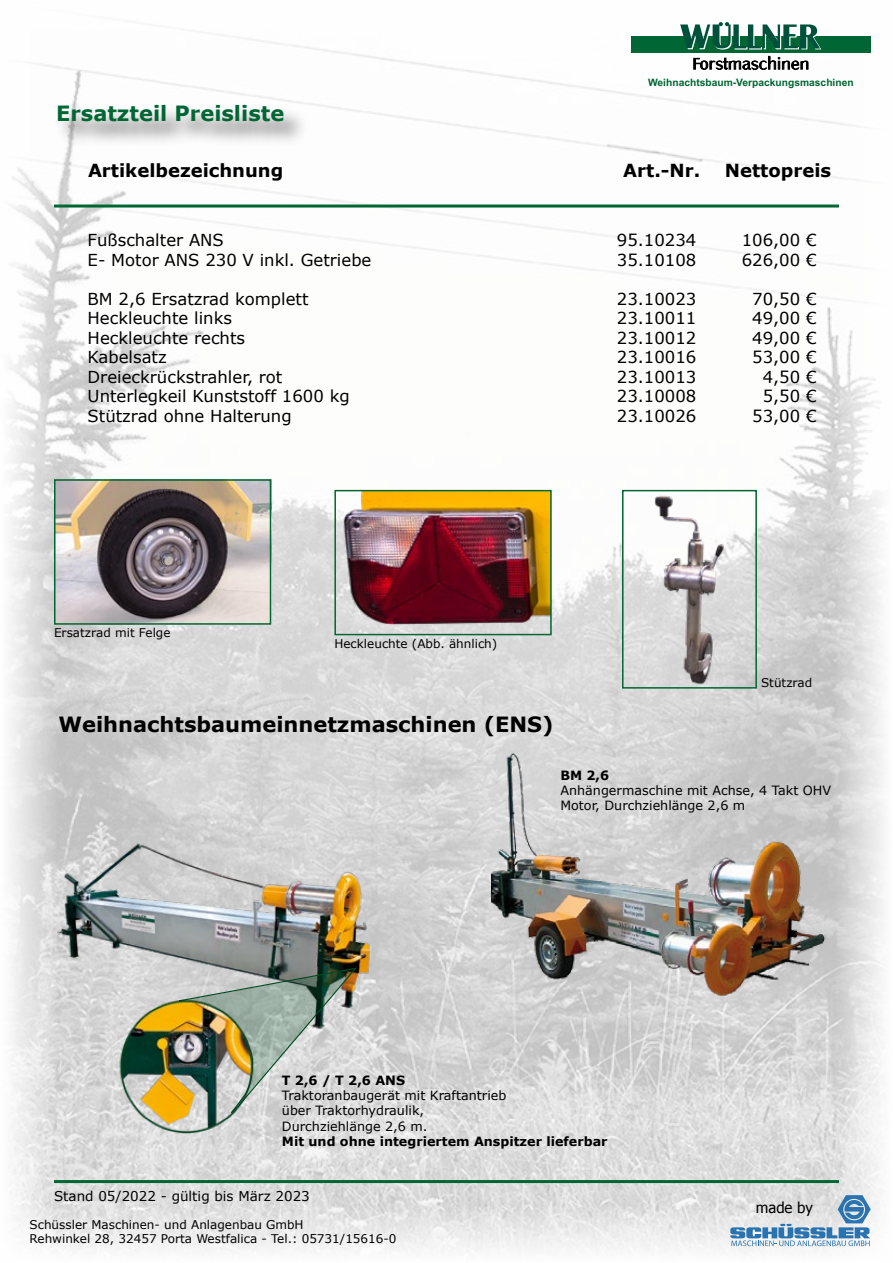
<style>
.page{position:relative;width:893px;height:1263px;background:#fff}
.page>*{position:absolute;margin:0;border:0;box-sizing:border-box;transform-origin:0 0}
.t1{font:700 21px "Verdana";color:#000}
.t2{font:700 21px "Verdana";color:#063}
.t3{font:700 18px "Verdana";color:#000}
.t4{font:16.5px/19.5px "Verdana";color:#000}
.t5{font:15px "Tahoma";color:#000}
.t6{font:13.5px "Verdana";color:#000}
.t7{font:12.75px/15.3px "Verdana";color:#000}
.t8{font:700 12.75px "Verdana";color:#000}
.t9{font:12px/14.4px "Verdana";color:#000}
.t10{font:700 10.2px "Arial";color:#063}
</style>
<div class="page">
<img style="left:58px;top:59px;width:776px;height:1145px">
<svg style="left:10px;top:63px;width:48px;height:1141px"></svg>
<svg style="left:834px;top:122px;width:50px;height:1082px"></svg>
<svg style="left:15px;top:1204px;width:864px;height:49px;fill:#ececec"></svg>
<div style="left:631px;top:37px;width:240px;height:16px;background:#063"></div>
<svg style="left:680px;top:22px;width:141px;height:28px"></svg>
<svg style="left:693px;top:56px;width:116px;height:19px"></svg>
<svg style="left:730px;top:1195px;width:141px;height:51px;background:#b1c6d7"></svg>
<hr style="left:54px;top:205px;width:785px;height:3px;background:#063">
<hr style="left:54px;top:1180px;width:785px;height:3px;background:#063">
<div style="left:56px;top:103px;width:253px;height:44px;background:#000;opacity:.6"></div>
<img style="left:491px;top:752px;width:344px;height:244px">
<img style="left:36px;top:831px;width:348px;height:202px">
<svg style="left:171px;top:967px;width:187px;height:155px;background:#b3bab5"></svg>
<img style="left:113px;top:983px;width:149px;height:162px">
<img style="left:57px;top:482px;width:211px;height:140px">
<div style="left:54px;top:479px;width:217px;height:146px;border:2px solid #063"></div>
<img style="left:337px;top:493px;width:212px;height:139px">
<div style="left:334px;top:490px;width:218px;height:145px;border:2px solid #063"></div>
<div style="left:622px;top:490px;width:135px;height:199px;border:2px solid #063"></div>
<img style="left:639px;top:490px;width:89px;height:201px">
<p class="t2" style="left:56px;top:100px;width:230px">Ersatzteil Preisliste</p>
<p class="t10" style="left:648px;top:77px;width:207px">Weihnachtsbaum-Verpackungsmaschinen</p>
<p class="t3" style="left:88px;top:159px;width:197px">Artikelbezeichnung</p>
<p class="t3" style="left:623px;top:159px;width:78px">Art.-Nr.</p>
<p class="t3" style="left:725px;top:159px;width:108px">Nettopreis</p>
<p class="t4" style="left:88px;top:231px;width:285px">Fußschalter ANS<br>E- Motor ANS 230 V inkl. Getriebe</p>
<p class="t4" style="left:88px;top:289px;width:264px">BM 2,6 Ersatzrad komplett<br>Heckleuchte links<br>Heckleuchte rechts<br>Kabelsatz<br>Dreieckrückstrahler, rot<br>Unterlegkeil Kunststoff 1600 kg<br>Stützrad ohne Halterung</p>
<p class="t4" style="left:617px;top:230px;width:81px">95.10234<br>35.10108</p>
<p class="t4" style="left:617px;top:289px;width:81px;text-align:justify">23.10023<br>23.10011<br>23.10012<br>23.10016<br>23.10013<br>23.10008<br>23.10026</p>
<p class="t4" style="left:742px;top:231px;width:76px">106,00 €<br>626,00 €</p>
<p class="t4" style="left:752px;top:289px;width:66px;text-align:right">70,50 €<br>49,00 €<br>49,00 €<br>53,00 €<br>4,50 €<br>5,50 €<br>53,00 €</p>
<p class="t9" style="left:54px;top:626px;width:118px">Ersatzrad mit Felge</p>
<p class="t9" style="left:334px;top:636px;width:164px">Heckleuchte (Abb. ähnlich)</p>
<p class="t1" style="left:58px;top:710px;width:497px">Weihnachtsbaumeinnetzmaschinen (ENS)</p>
<p class="t9" style="left:761px;top:675px;width:53px">Stützrad</p>
<p class="t8" style="left:560px;top:767px;width:50px">BM 2,6</p>
<p class="t7" style="left:560px;top:783px;width:272px">Anhängermaschine mit Achse, 4 Takt OHV<br>Motor, Durchziehlänge 2,6 m</p>
<p class="t8" style="left:282px;top:1072px;width:125px">T 2,6 / T 2,6 ANS</p>
<p class="t7" style="left:282px;top:1088px;width:226px">Traktoranbaugerät mit Kraftantrieb über Traktorhydraulik,<br>Durchziehlänge 2,6 m.</p>
<p class="t8" style="left:282px;top:1133px;width:327px">Mit und ohne integriertem Anspitzer lieferbar</p>
<p class="t6" style="left:54px;top:1188px;width:257px">Stand 05/2022 - gültig bis März 2023</p>
<p class="t9" style="left:30px;top:1217px;width:368px">Schüssler Maschinen- und Anlagenbau GmbH<br>Rehwinkel 28, 32457 Porta Westfalica - Tel.: 05731/15616-0</p>
<p class="t5" style="left:756px;top:1197px;width:59px">made by</p>
</div>
